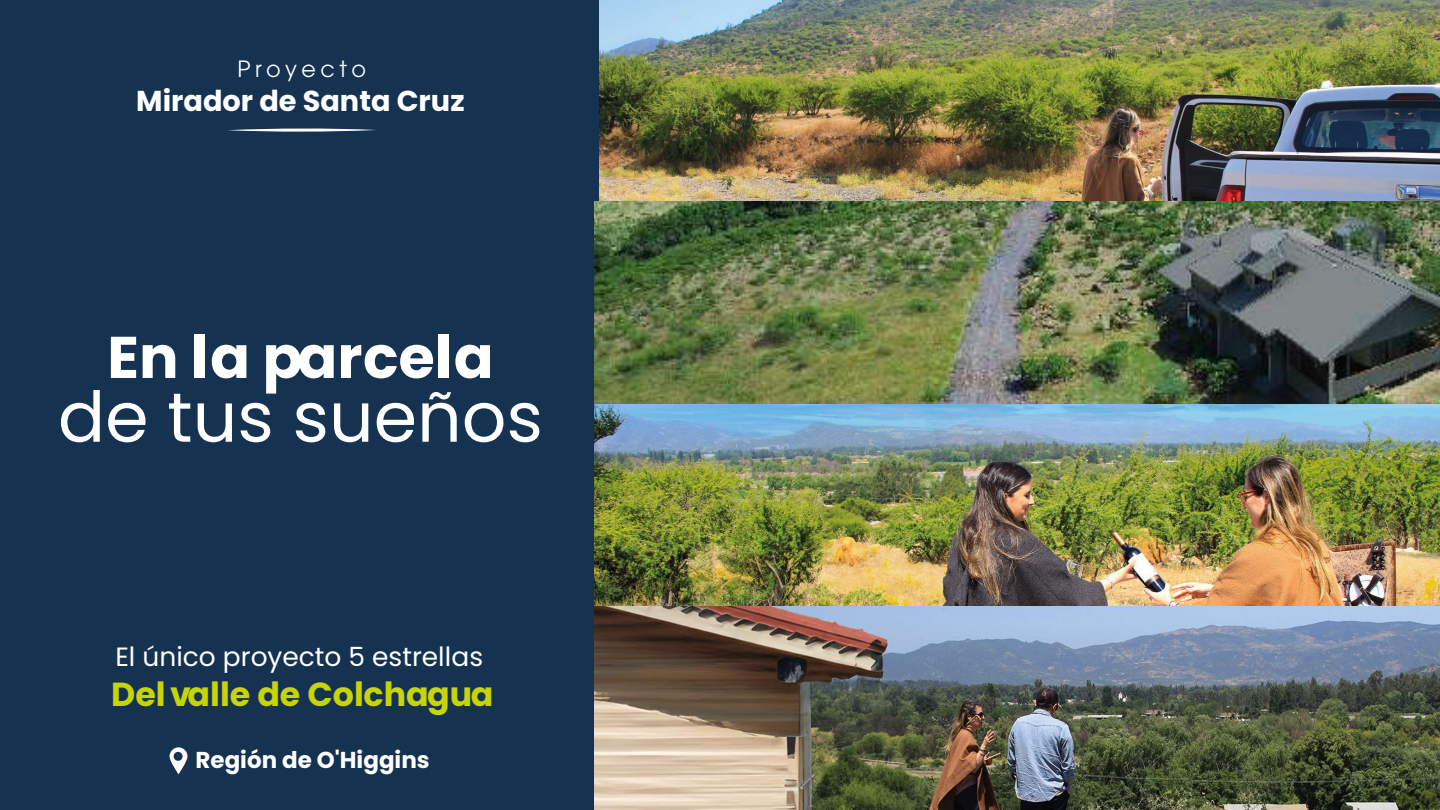
<style>
.page{position:relative;width:1440px;height:810px;background:#fff}
.page>*{position:absolute;margin:0;border:0;box-sizing:border-box;transform-origin:0 0}
.t1{font:69.9px "Poppins";color:#fff}
.t2{font:700 58.72px "Poppins";color:#fff}
.t3{font:700 33.3px "Poppins";color:#c7d408}
.t4{font:700 28.8px "Poppins";color:#fff}
.t5{font:26.47px "Poppins";color:#fff}
.t6{font:700 22.95px "Poppins";color:#fff}
.t7{font:22.27px "ITC Avant Garde Pro";letter-spacing:.2em;color:#fff}
</style>
<div class="page">
<div style="left:0;top:0;width:604px;height:810px;background:#153251"></div>
<svg style="left:228px;top:128px;width:148px;height:4px"></svg>
<svg style="left:170px;top:747px;width:18px;height:27px"></svg>
<img style="left:600px;top:0;width:840px;height:202px">
<img style="left:594px;top:202px;width:846px;height:202px">
<img style="left:594px;top:404px;width:846px;height:406px">
<p class="t7" style="left:237px;top:55px;width:130px">Proyecto</p>
<p class="t4" style="left:136px;top:84px;width:330px">Mirador de Santa Cruz</p>
<h2 class="t2" style="left:107px;top:323px;width:388px">En la parcela</h2>
<h1 class="t1" style="left:58px;top:377px;width:487px">de tus sueños</h1>
<p class="t5" style="left:115px;top:642px;width:369px">El único proyecto 5 estrellas</p>
<p class="t3" style="left:111px;top:675px;width:384px">Delvalle de Colchagua</p>
<p class="t6" style="left:196px;top:747px;width:236px">Región de O'Higgins</p>
</div>
